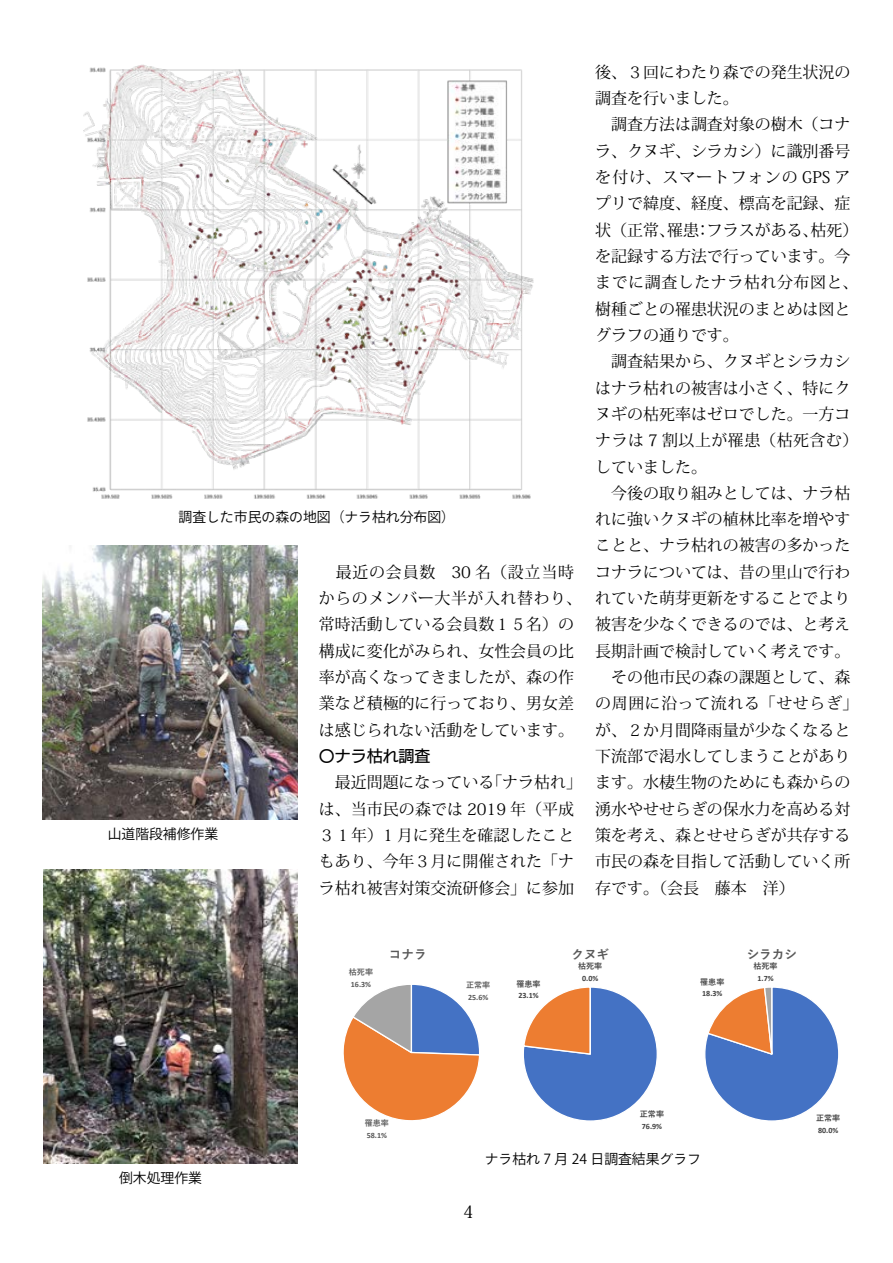
<style>
.page{position:relative;width:893px;height:1263px;background:#fff}
.page>*{position:absolute;margin:0;border:0;box-sizing:border-box;transform-origin:0 0}
.t1{font:16.95px "Koz Min Pr 6 N";color:#000}
.t2{font:15.9px/26.2px "Koz Min Pr 6 N";color:#000}
.t3{font:15.9px "UD Kakugo Large Pr 6 N M";color:#000}
.t4{font:13.8px "Ryo Gothic Plus N";color:#000}
.t5{font:700 12.6px "Yu Gothic";color:#595959}
.t6{font:700 8.1px "Calibri";color:#404040}
.t7{font:700 8.1px "Yu Gothic";color:#404040}
.t8{font:700 8.1px "Calibri";color:#595959}
.t9{font:700 8.1px "Yu Gothic";color:#595959}
</style>
<div class="page">
<img style="left:43px;top:546px;width:255px;height:274px">
<img style="left:43px;top:870px;width:255px;height:294px">
<svg style="left:343px;top:985px;width:136px;height:136px"></svg>
<svg style="left:524px;top:987px;width:133px;height:134px"></svg>
<hr style="left:590px;top:987px;width:1px;height:67px;background:#fff">
<svg style="left:705px;top:987px;width:134px;height:134px"></svg>
<img style="left:83px;top:64px;width:450px;height:435px">
<p class="t4" style="left:179px;top:508px;width:278px">調査した市民の森の地図（ナラ枯れ分布図）</p>
<p class="t4" style="left:108px;top:825px;width:112px">山道階段補修作業</p>
<p class="t2" style="left:319px;top:559px;width:265px">　最近の会員数　30 名（設立当時からのメンバー大半が入れ替わり、常時活動している会員数１５名）の構成に変化がみられ、女性会員の比率が高くなってきましたが、森の作業など積極的に行っており、男女差は感じられない活動をしています。</p>
<p class="t3" style="left:319px;top:747px;width:113px">〇ナラ枯れ調査</p>
<p class="t2" style="left:319px;top:770px;width:265px">　最近問題になっている「ナラ枯れ」は、当市民の森では 2019 年（平成<br>３１年）1 月に発生を確認したこともあり、今年３月に開催された「ナラ枯れ被害対策交流研修会」に参加</p>
<p class="t2" style="left:595px;top:59px;width:265px">後、３回にわたり森での発生状況の調査を行いました。<br>　調査方法は調査対象の樹木（コナラ、クヌギ、シラカシ）に識別番号を付け、スマートフォンの GPS アプリで緯度、経度、標高を記録、症状（正常、罹患：フラスがある、枯死）を記録する方法で行っています。今までに調査したナラ枯れ分布図と、樹種ごとの罹患状況のまとめは図とグラフの通りです。<br>　調査結果から、クヌギとシラカシはナラ枯れの被害は小さく、特にクヌギの枯死率はゼロでした。一方コナラは 7 割以上が罹患（枯死含む）していました。<br>　今後の取り組みとしては、ナラ枯れに強いクヌギの植林比率を増やすことと、ナラ枯れの被害の多かったコナラについては、昔の里山で行われていた萌芽更新をすることでより被害を少なくできるのでは、と考え長期計画で検討していく考えです。　その他市民の森の課題として、森の周囲に沿って流れる「せせらぎ」が、２か月間降雨量が少なくなると下流部で渇水してしまうことがあります。水棲生物のためにも森からの湧水やせせらぎの保水力を高める対策を考え、森とせせらぎが共存する市民の森を目指して活動していく所存です。（会長　藤本　洋）</p>
<p class="t4" style="left:119px;top:1170px;width:84px">倒木処理作業</p>
<p class="t9" style="left:349px;top:968px;width:26px">枯死率</p>
<p class="t8" style="left:351px;top:978px;width:22px">16.3%</p>
<p class="t5" style="left:389px;top:947px;width:39px">コナラ</p>
<p class="t9" style="left:466px;top:981px;width:26px">正常率</p>
<p class="t8" style="left:468px;top:992px;width:22px">25.6%</p>
<p class="t7" style="left:516px;top:979px;width:26px">罹患率</p>
<p class="t6" style="left:518px;top:990px;width:22px">23.1%</p>
<p class="t5" style="left:571px;top:947px;width:39px">クヌギ</p>
<p class="t7" style="left:578px;top:962px;width:26px">枯死率</p>
<p class="t6" style="left:582px;top:972px;width:18px">0.0%</p>
<p class="t7" style="left:700px;top:977px;width:26px">罹患率</p>
<p class="t6" style="left:702px;top:988px;width:22px">18.3%</p>
<p class="t5" style="left:747px;top:947px;width:52px">シラカシ</p>
<p class="t7" style="left:753px;top:962px;width:26px">枯死率</p>
<p class="t6" style="left:757px;top:972px;width:18px">1.7%</p>
<p class="t9" style="left:365px;top:1118px;width:26px">罹患率</p>
<p class="t8" style="left:367px;top:1129px;width:22px">58.1%</p>
<p class="t7" style="left:640px;top:1109px;width:26px">正常率</p>
<p class="t6" style="left:642px;top:1120px;width:22px">76.9%</p>
<p class="t4" style="left:485px;top:1150px;width:218px">ナラ枯れ 7 月 24 日調査結果グラフ</p>
<p class="t1" style="left:463px;top:1203px;width:12px">4</p>
<p class="t7" style="left:816px;top:1114px;width:26px">正常率</p>
<p class="t6" style="left:818px;top:1124px;width:22px">80.0%</p>
</div>
